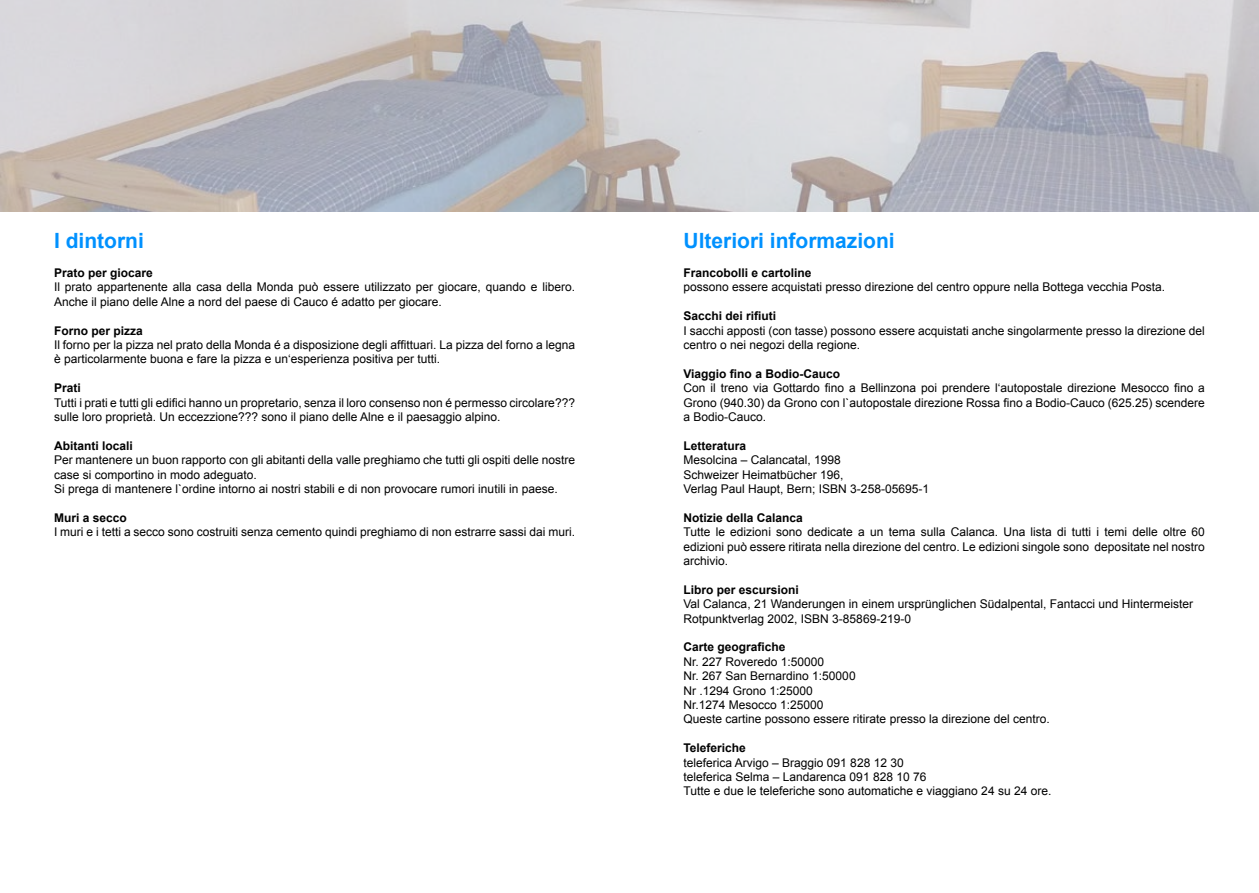
<style>
.page{position:relative;width:1259px;height:893px;background:#fff}
.page>*{position:absolute;margin:0;border:0;box-sizing:border-box;transform-origin:0 0}
.t1{font:700 21px "Arial";color:#0091fe}
.t2{font:12px/14.4px "Arial";color:#000}
.t3{font:700 12px "Arial";color:#000}
</style>
<div class="page">
<img style="left:0;top:0;width:1259px;height:211px">
<h1 class="t1" style="left:54px;top:227px;width:91px">I dintorni</h1>
<p class="t3" style="left:54px;top:265px;width:100px">Prato per giocare</p>
<p class="t2" style="left:54px;top:280px;width:522px">Il prato appartenente alla casa della Monda può essere utilizzato per giocare, quando e libero.<br>Anche il piano delle Alne a nord del paese di Cauco é adatto per giocare.</p>
<p class="t3" style="left:54px;top:322px;width:90px">Forno per pizza</p>
<p class="t2" style="left:54px;top:338px;width:522px">Il forno per la pizza nel prato della Monda é a disposizione degli affittuari. La pizza del forno a legna è particolarmente buona e fare la pizza e un‘esperienza positiva per tutti.</p>
<p class="t3" style="left:54px;top:380px;width:28px">Prati</p>
<p class="t2" style="left:54px;top:395px;width:522px">Tutti i prati e tutti gli edifici hanno un propretario, senza il loro consenso non é permesso circolare??? sulle loro proprietà. Un eccezzione??? sono il piano delle Alne e il paesaggio alpino.</p>
<p class="t3" style="left:54px;top:437px;width:80px">Abitanti locali</p>
<p class="t2" style="left:54px;top:453px;width:522px">Per mantenere un buon rapporto con gli abitanti della valle preghiamo che tutti gli ospiti delle nostre case si comportino in modo adeguato.<br>Si prega di mantenere l`ordine intorno ai nostri stabili e di non provocare rumori inutili in paese.</p>
<p class="t3" style="left:54px;top:509px;width:74px">Muri a secco</p>
<p class="t2" style="left:54px;top:525px;width:522px">I muri e i tetti a secco sono costruiti senza cemento quindi preghiamo di non estrarre sassi dai muri.</p>
<h1 class="t1" style="left:683px;top:227px;width:213px">Ulteriori informazioni</h1>
<p class="t3" style="left:683px;top:265px;width:130px">Francobolli e cartoline</p>
<p class="t2" style="left:683px;top:280px;width:483px">possono essere acquistati presso direzione del centro oppure nella Bottega vecchia Posta.</p>
<p class="t3" style="left:683px;top:308px;width:94px">Sacchi dei rifiuti</p>
<p class="t2" style="left:683px;top:323px;width:523px">I sacchi apposti (con tasse) possono essere acquistati anche singolarmente presso la direzione del centro o nei negozi della regione.</p>
<p class="t3" style="left:683px;top:365px;width:158px">Viaggio fino a Bodio-Cauco</p>
<p class="t2" style="left:683px;top:381px;width:523px;text-align:justify">Con il treno via Gottardo fino a Bellinzona poi prendere l‘autopostale direzione Mesocco fino a Grono (940.30) da Grono con l`autopostale direzione Rossa fino a Bodio-Cauco (625.25) scendere a Bodio-Cauco.</p>
<p class="t3" style="left:683px;top:437px;width:64px">Letteratura</p>
<p class="t2" style="left:683px;top:453px;width:247px">Mesolcina – Calancatal, 1998<br>Schweizer Heimatbücher 196,<br>Verlag Paul Haupt, Bern; ISBN 3-258-05695-1</p>
<p class="t3" style="left:683px;top:509px;width:121px">Notizie della Calanca</p>
<p class="t2" style="left:683px;top:525px;width:523px;text-align:justify">Tutte le edizioni sono dedicate a un tema sulla Calanca. Una lista di tutti i temi delle oltre 60 edizioni può essere ritirata nella direzione del centro. Le edizioni singole sono depositate nel nostro archivio.</p>
<p class="t3" style="left:683px;top:581px;width:117px">Libro per escursioni</p>
<p class="t2" style="left:683px;top:597px;width:511px">Val Calanca, 21 Wanderungen in einem ursprünglichen Südalpental, Fantacci und Hintermeister<br>Rotpunktverlag 2002, ISBN 3-85869-219-0</p>
<p class="t3" style="left:683px;top:639px;width:104px">Carte geografiche</p>
<p class="t2" style="left:683px;top:654px;width:368px">Nr. 227 Roveredo 1:50000<br>Nr. 267 San Bernardino 1:50000<br>Nr .1294 Grono 1:25000<br>Nr.1274 Mesocco 1:25000<br>Queste cartine possono essere ritirate presso la direzione del centro.</p>
<p class="t3" style="left:683px;top:740px;width:64px">Teleferiche</p>
<p class="t2" style="left:683px;top:755px;width:369px">teleferica Arvigo – Braggio 091 828 12 30<br>teleferica Selma – Landarenca 091 828 10 76<br>Tutte e due le teleferiche sono automatiche e viaggiano 24 su 24 ore.</p>
</div>
